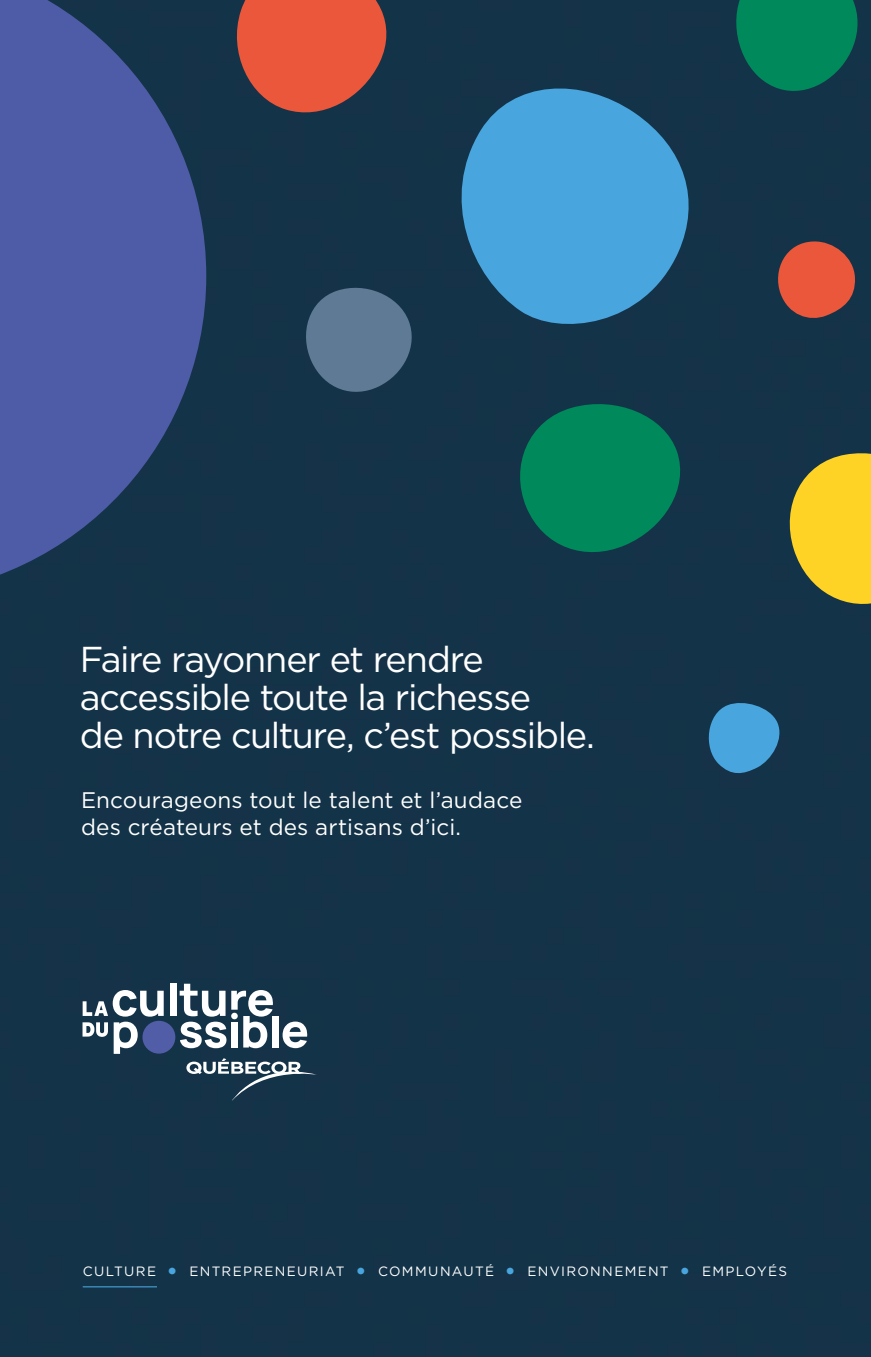
<style>
.page{position:relative;width:871px;height:1357px;background:#133348}
.page>*{position:absolute;margin:0;border:0;box-sizing:border-box;transform-origin:0 0}
.t1{font:36px/38.2px "Gotham";letter-spacing:-.035em;color:#fff}
.t2{font:22.5px/27px "Gotham";letter-spacing:.005em;color:#fff}
.t3{font:13.5px "Gotham";letter-spacing:.095em;color:#fff}
.s1{font-size:25.65px;color:#48a5dd}
</style>
<div class="page">
<svg style="left:780px;top:447px;width:91px;height:166px;background:#ae9c30"></svg>
<svg style="left:509px;top:395px;width:180px;height:167px;background:#076853"></svg>
<svg style="left:228px;top:0;width:169px;height:121px;background:#a64b3e"></svg>
<svg style="left:299px;top:281px;width:119px;height:118px;background:#415e76"></svg>
<svg style="left:772px;top:241px;width:84px;height:81px;background:#a54b3e"></svg>
<svg style="left:0;top:0;width:206px;height:596px;background:#3e508c"></svg>
<svg style="left:439px;top:77px;width:262px;height:260px;background:#3378a3"></svg>
<svg style="left:703px;top:699px;width:81px;height:77px;background:#3479a4"></svg>
<hr style="left:83px;top:1286px;width:74px;height:1px;background:#48a5dd">
<div style="left:170px;top:984px;width:6px;height:32px;background:#fff"></div>
<svg style="left:283px;top:1021px;width:24px;height:27px"></svg>
<div style="left:272px;top:1015px;width:6px;height:32px;background:#fff"></div>
<svg style="left:82px;top:990px;width:82px;height:64px"></svg>
<svg style="left:186px;top:1058px;width:131px;height:43px;background:#3a5365"></svg>
<div style="left:142px;top:1021px;width:33px;height:32px;background:#515da7;border-radius:50%"></div>
<svg style="left:180px;top:984px;width:93px;height:64px"></svg>
<svg style="left:728px;top:0;width:143px;height:100px;background:#066954"></svg>
<p class="t1" style="left:80px;top:639px;width:516px">Faire rayonner et rendre accessible toute la richesse<br>de notre culture, c’est possible.</p>
<p class="t2" style="left:81px;top:786px;width:443px">Encourageons tout le talent et l’audace des créateurs et des artisans d’ici.</p>
<p class="t3" style="left:83px;top:1262px;width:706px">CULTURE <span class="s1">•</span> ENTREPRENEURIAT <span class="s1">•</span> COMMUNAUTÉ <span class="s1">•</span> ENVIRONNEMENT <span class="s1">•</span> EMPLOYÉS</p>
</div>
